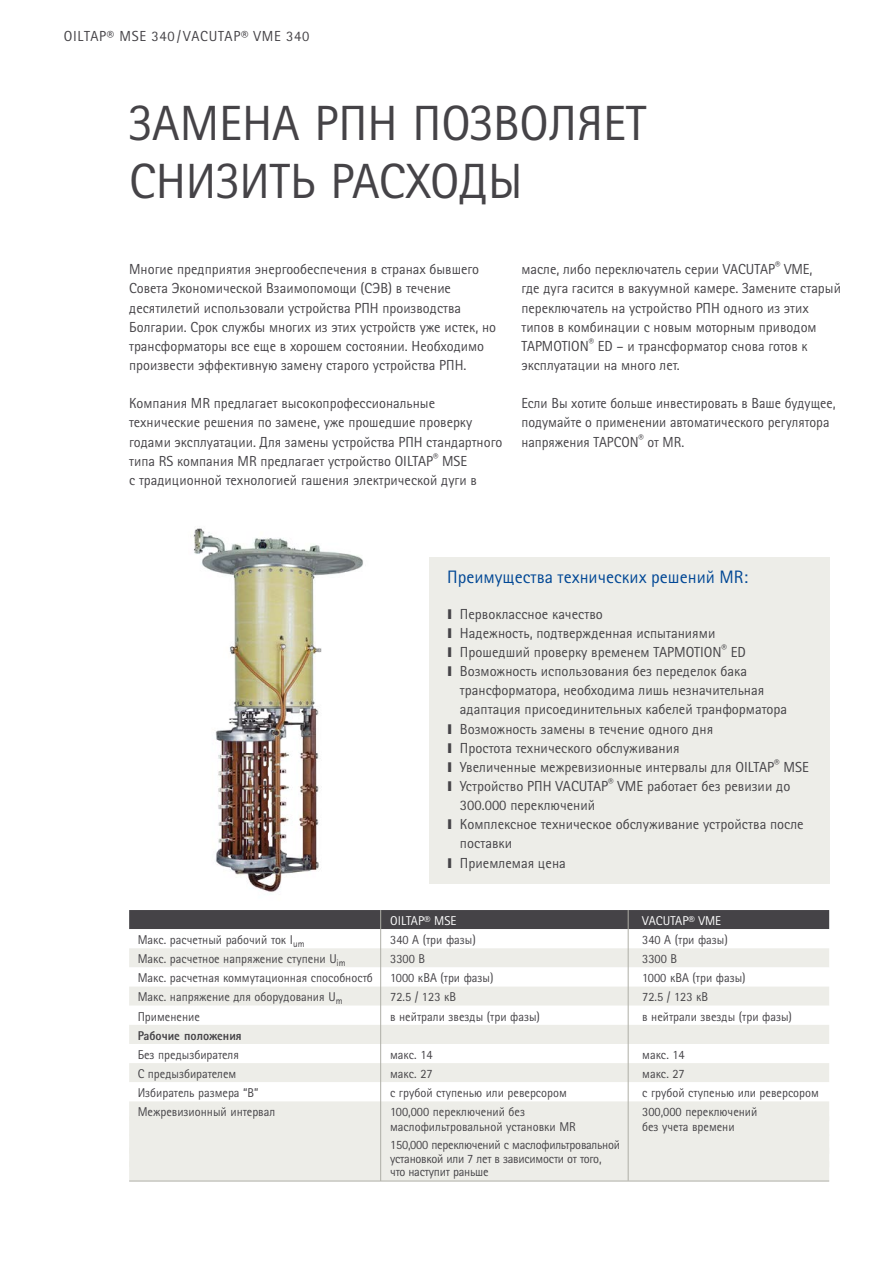
<style>
.page{position:relative;width:893px;height:1263px;background:#fff}
.page>*{position:absolute;margin:0;border:0;box-sizing:border-box;transform-origin:0 0}
.t1{font:49.5px/57.4px "Rotis Sans Serif Pro Cyr";color:#454347}
.t2{font:18px "Rotis Sans Serif Pro Cyr";color:#004795}
.t3{font:14.55px/19.2px "Rotis Sans Serif Pro Cyr";color:#454347}
.t4{font:14.55px "Rotis Sans Serif";letter-spacing:.05em;color:#454347}
.t5{font:12.75px "Rotis Sans Serif Pro Cyr";color:#454347}
.t6{font:12.75px/13.5px "Rotis Sans Serif Pro Cyr";letter-spacing:-.02em;color:#454347}
.t7{font:12.75px "Rotis Sans Serif";color:#fff}
.t8{font:800 12.75px "Rotis Sans Serif Pro Cyr";color:#454347}
.s1{font-family:"Arial";font-weight:900;font-size:13.5px}
</style>
<div class="page">
<img style="left:193px;top:528px;width:170px;height:364px">
<div style="left:129px;top:910px;width:700px;height:19px;background:#454347"></div>
<div style="left:129px;top:948px;width:700px;height:19px;background:#edede8"></div>
<div style="left:129px;top:986px;width:700px;height:20px;background:#edede8"></div>
<div style="left:129px;top:1025px;width:700px;height:19px;background:#edede8"></div>
<div style="left:129px;top:1063px;width:700px;height:19px;background:#edede8"></div>
<div style="left:129px;top:1101px;width:700px;height:19px;background:#edede8"></div>
<div style="left:129px;top:1116px;width:700px;height:19px;background:#edede8"></div>
<div style="left:129px;top:1134px;width:700px;height:19px;background:#edede8"></div>
<div style="left:129px;top:1148px;width:700px;height:19px;background:#edede8"></div>
<div style="left:129px;top:1161px;width:700px;height:19px;background:#edede8"></div>
<hr style="left:380px;top:910px;width:1px;height:271px;background:#aeaea6">
<hr style="left:628px;top:910px;width:1px;height:271px;background:#aeaea6">
<hr style="left:129px;top:1180px;width:700px;height:1px;background:#aeaea6">
<div style="left:429px;top:557px;width:401px;height:327px;background:#edede8"></div>
<p class="t4" style="left:64px;top:27px;width:247px">OILTAP® MSE 340/VACUTAP® VME 340</p>
<h1 class="t1" style="left:129px;top:95px;width:519px">ЗАМЕНА РПН ПОЗВОЛЯЕТ<br>СНИЗИТЬ РАСХОДЫ</h1>
<p class="t3" style="left:129px;top:260px;width:368px">Многие предприятия энергообеспечения в странах бывшего Совета Экономической Взаимопомощи (СЭВ) в течение десятилетий использовали устройства РПН производства Болгарии. Срок службы многих из этих устройств уже истек, но трансформаторы все еще в хорошем состоянии. Необходимо произвести эффективную замену старого устройства РПН.</p>
<p class="t3" style="left:129px;top:394px;width:375px">Компания MR предлагает высокопрофессиональные технические решения по замене, уже прошедшие проверку годами эксплуатации. Для замены устройства РПН стандартного типа RS компания MR предлагает устройство OILTAP<sup>®</sup> MSE<br>с традиционной технологией гашения электрической дуги в</p>
<p class="t3" style="left:521px;top:260px;width:321px">масле, либо переключатель серии VACUTAP<sup>®</sup> VME,<br>где дуга гасится в вакуумной камере. Замените старый переключатель на устройство РПН одного из этих типов в комбинации с новым моторным приводом TAPMOTION<sup>®</sup> ED – и трансформатор снова готов к эксплуатации на много лет.</p>
<p class="t3" style="left:521px;top:394px;width:316px">Если Вы хотите больше инвестировать в Ваше будущее, подумайте о применении автоматического регулятора напряжения TAPCON<sup>®</sup> от MR.</p>
<p class="t2" style="left:447px;top:567px;width:303px">Преимущества технических решений MR:</p>
<p class="t3" style="left:447px;top:604px;width:157px"><span class="s1">I</span> Первоклассное качество</p>
<p class="t3" style="left:447px;top:623px;width:270px"><span class="s1">I</span> Надежность, подтвержденная испытаниями</p>
<p class="t3" style="left:447px;top:643px;width:300px"><span class="s1">I</span> Прошедший проверку временем TAPMOTION<sup>®</sup> ED</p>
<p class="t3" style="left:447px;top:662px;width:302px"><span class="s1">I</span> Возможность использования без переделок бака</p>
<p class="t3" style="left:460px;top:681px;width:306px">трансформатора, необходима лишь незначительная</p>
<p class="t3" style="left:460px;top:700px;width:329px">адаптация присоединительных кабелей транформатора</p>
<p class="t3" style="left:447px;top:719px;width:268px"><span class="s1">I</span> Возможность замены в течение одного дня</p>
<p class="t3" style="left:447px;top:738px;width:234px"><span class="s1">I</span> Простота технического обслуживания</p>
<p class="t3" style="left:447px;top:757px;width:363px"><span class="s1">I</span> Увеличенные межревизионные интервалы для OILTAP<sup>®</sup> MSE</p>
<p class="t3" style="left:447px;top:776px;width:345px"><span class="s1">I</span> Устройство РПН VACUTAP<sup>®</sup> VME работает без ревизии до</p>
<p class="t3" style="left:460px;top:796px;width:137px">300.000 переключений</p>
<p class="t3" style="left:447px;top:815px;width:358px"><span class="s1">I</span> Комплексное техническое обслуживание устройства после</p>
<p class="t3" style="left:460px;top:834px;width:54px">поставки</p>
<p class="t3" style="left:447px;top:853px;width:120px"><span class="s1">I</span> Приемлемая цена</p>
<p class="t7" style="left:390px;top:913px;width:68px">OILTAP® MSE</p>
<p class="t7" style="left:642px;top:913px;width:80px">VACUTAP® VME</p>
<p class="t5" style="left:138px;top:932px;width:168px">Макс. расчетный рабочий ток I<sub>um</sub></p>
<p class="t5" style="left:390px;top:932px;width:87px">340 A (три фазы)</p>
<p class="t5" style="left:642px;top:932px;width:87px">340 A (три фазы)</p>
<p class="t5" style="left:138px;top:951px;width:210px">Макс. расчетное напряжение ступени U<sub>im</sub></p>
<p class="t5" style="left:390px;top:951px;width:36px">3300 В</p>
<p class="t5" style="left:642px;top:951px;width:36px">3300 В</p>
<p class="t5" style="left:138px;top:970px;width:237px">Макс. расчетная коммутационная способностб</p>
<p class="t5" style="left:390px;top:970px;width:105px">1000 кВА (три фазы)</p>
<p class="t5" style="left:642px;top:970px;width:105px">1000 кВА (три фазы)</p>
<p class="t5" style="left:138px;top:990px;width:206px">Макс. напряжение для оборудования U<sub>m</sub></p>
<p class="t5" style="left:390px;top:990px;width:67px">72.5 / 123 кВ</p>
<p class="t5" style="left:642px;top:990px;width:67px">72.5 / 123 кВ</p>
<p class="t5" style="left:138px;top:1009px;width:64px">Применение</p>
<p class="t5" style="left:390px;top:1009px;width:151px">в нейтрали звезды (три фазы)</p>
<p class="t5" style="left:642px;top:1009px;width:151px">в нейтрали звезды (три фазы)</p>
<p class="t8" style="left:138px;top:1027px;width:106px">Рабочие положения</p>
<p class="t5" style="left:138px;top:1047px;width:103px">Без предызбирателя</p>
<p class="t5" style="left:390px;top:1047px;width:44px">макс. 14</p>
<p class="t5" style="left:642px;top:1047px;width:44px">макс. 14</p>
<p class="t5" style="left:138px;top:1066px;width:100px">С предызбирателем</p>
<p class="t5" style="left:390px;top:1066px;width:44px">макс. 27</p>
<p class="t5" style="left:642px;top:1066px;width:44px">макс. 27</p>
<p class="t5" style="left:138px;top:1085px;width:122px">Избиратель размера “B”</p>
<p class="t5" style="left:390px;top:1085px;width:178px">с грубой ступенью или реверсором</p>
<p class="t5" style="left:642px;top:1085px;width:178px">с грубой ступенью или реверсором</p>
<p class="t5" style="left:138px;top:1104px;width:139px">Межревизионный интервал</p>
<p class="t5" style="left:390px;top:1104px;width:136px">100,000 переключений без</p>
<p class="t5" style="left:642px;top:1104px;width:117px">300,000 переключений</p>
<p class="t5" style="left:390px;top:1119px;width:187px">маслофильтровальной установки MR</p>
<p class="t5" style="left:642px;top:1119px;width:94px">без учета времени</p>
<p class="t6" style="left:390px;top:1138px;width:231px">150,000 переключений с маслофильтровальной установкой или 7 лет в зависимости от того,<br>что наступит раньше</p>
</div>
